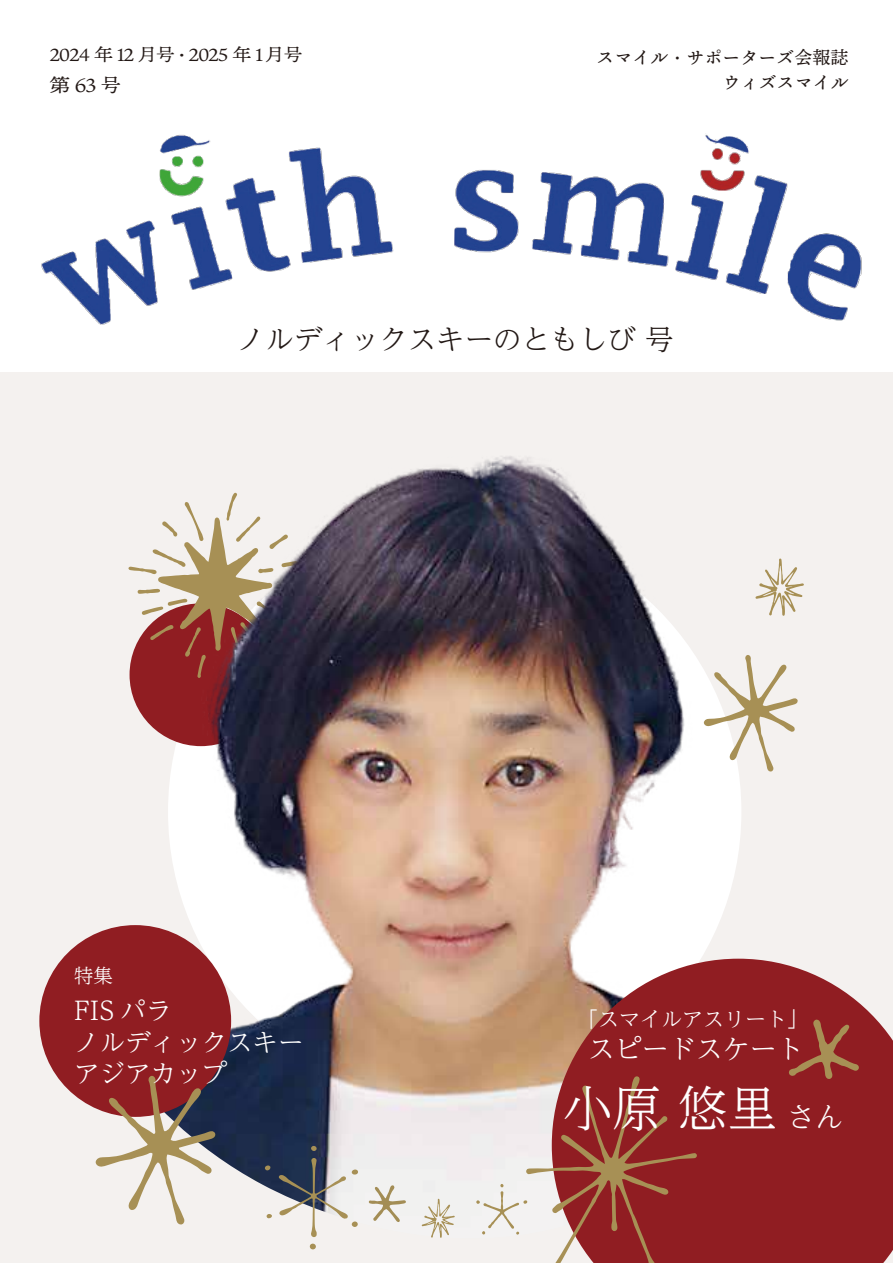
<style>
.page{position:relative;width:893px;height:1263px;background:#fff}
.page>*{position:absolute;margin:0;border:0;box-sizing:border-box;transform-origin:0 0}
.t1{font:300 49.5px "UD Reimin Pr 6 N";color:#fff}
.t2{font:300 28.5px "UD Reimin Pr 6 N";color:#221815}
.t3{font:300 27px "UD Reimin Pr 6 N";color:#fff}
.t4{font:300 25.5px/31.5px "UD Reimin Pr 6 N";color:#fff}
.t5{font:300 21px "UD Reimin Pr 6 N";color:#fff}
.t6{font:300 19.5px "UD Reimin Pr 6 N";color:#fff}
.t7{font:18.9px "Ten Mincho Text";color:#221815;scale:1.11 1}
.t8{font:italic 18px/25.7px "Ten Mincho Text";color:#221815;text-align:right}
.t9{font:17.55px "Ten Mincho Text";letter-spacing:-.07em;color:#221815;scale:1.11 1}
.s1{font-size:28.5px}
</style>
<div class="page">
<div style="left:0;top:372px;width:893px;height:891px;background:#f4f1ef"></div>
<img style="left:41px;top:133px;width:821px;height:192px">
<svg style="left:776px;top:664px;width:22px;height:68px"></svg>
<img style="left:123px;top:456px;width:653px;height:770px">
<div style="left:39px;top:925px;width:192px;height:192px;background:#901d22;border-radius:50%"></div>
<svg style="left:96px;top:1075px;width:120px;height:150px"></svg>
<svg style="left:552px;top:959px;width:341px;height:304px;background:#9b3739"></svg>
<svg style="left:422px;top:1199px;width:33px;height:39px"></svg>
<svg style="left:369px;top:1185px;width:37px;height:37px"></svg>
<svg style="left:789px;top:1019px;width:70px;height:60px;background:#95392e"></svg>
<svg style="left:476px;top:1076px;width:221px;height:187px"></svg>
<svg style="left:755px;top:558px;width:49px;height:58px"></svg>
<svg style="left:310px;top:1243px;width:6px;height:6px"></svg>
<svg style="left:278px;top:1158px;width:80px;height:79px"></svg>
<svg style="left:311px;top:1146px;width:6px;height:5px"></svg>
<svg style="left:265px;top:1165px;width:5px;height:5px"></svg>
<svg style="left:267px;top:1214px;width:5px;height:4px"></svg>
<p class="t9" style="left:50px;top:45px;width:230px">2024 年 12 月号・2025 年 1月号</p>
<p class="t7" style="left:50px;top:74px;width:66px">第63号</p>
<p class="t8" style="left:597px;top:45px;width:254px">スマイル・サポーターズ会報誌ウィズスマイル</p>
<h2 class="t2" style="left:237px;top:317px;width:438px">ノルディックスキーのともしび 号</h2>
<p class="t6" style="left:74px;top:960px;width:40px">特集</p>
<h3 class="t4" style="left:74px;top:994px;width:231px">FIS パラ<br>ノルディックスキーアジアカップ</h3>
<p class="t5" style="left:577px;top:1001px;width:232px">「スマイルアスリート」</p>
<h3 class="t3" style="left:588px;top:1027px;width:217px">スピードスケート</h3>
<h1 class="t1" style="left:563px;top:1068px;width:283px">小原 悠里<span class="s1">さん</span></h1>
</div>
